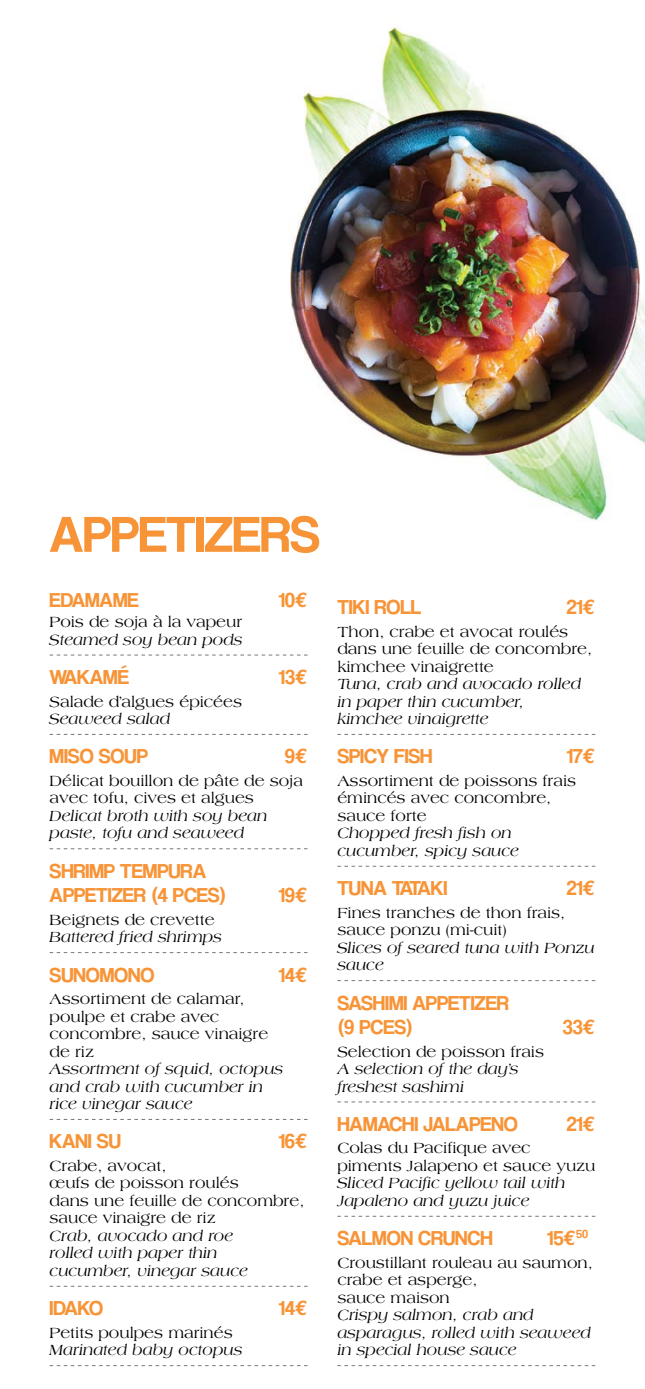
<style>
.page{position:relative;width:645px;height:1389px;background:#fff}
.page>*{position:absolute;margin:0;border:0;box-sizing:border-box;transform-origin:0 0}
.t1{font:52.5px "Coolvetica Rg";color:#f79437}
.t2{font:21px/24.5px "Coolvetica Rg";color:#f79437}
.t3{font:15.75px/17.5px "Americana";color:#000}
.t4{font:italic 15.75px/17.5px "Americana";color:#000}
.s1{font-family:"Euro Mono";font-weight:700}
</style>
<div class="page">
<img style="left:290px;top:27px;width:355px;height:494px">
<svg style="left:50px;top:655px;width:258px;height:1px"></svg>
<svg style="left:50px;top:734px;width:258px;height:1px"></svg>
<svg style="left:50px;top:848px;width:258px;height:1px"></svg>
<svg style="left:50px;top:952px;width:258px;height:1px"></svg>
<svg style="left:50px;top:1119px;width:258px;height:1px"></svg>
<svg style="left:50px;top:1286px;width:258px;height:1px"></svg>
<svg style="left:50px;top:1365px;width:258px;height:1px"></svg>
<svg style="left:337px;top:734px;width:258px;height:1px"></svg>
<svg style="left:337px;top:866px;width:258px;height:1px"></svg>
<svg style="left:337px;top:980px;width:258px;height:1px"></svg>
<svg style="left:337px;top:1101px;width:258px;height:1px"></svg>
<svg style="left:337px;top:1216px;width:258px;height:1px"></svg>
<svg style="left:337px;top:1365px;width:258px;height:1px"></svg>
<h1 class="t1" style="left:50px;top:503px;width:271px">APPETIZERS</h1>
<h2 class="t2" style="left:50px;top:588px;width:90px">EDAMAME</h2>
<h2 class="t2" style="left:279px;top:588px;width:30px">10<span class="s1">E</span></h2>
<p class="t3" style="left:50px;top:613px;width:194px">Pois de soja à la vapeur</p>
<p class="t4" style="left:50px;top:631px;width:195px">Steamed soy bean pods</p>
<h2 class="t2" style="left:50px;top:665px;width:81px">WAKAMÉ</h2>
<h2 class="t2" style="left:279px;top:665px;width:30px">13<span class="s1">E</span></h2>
<p class="t3" style="left:50px;top:693px;width:194px">Salade d’algues épicées</p>
<p class="t4" style="left:50px;top:710px;width:122px">Seaweed salad</p>
<h2 class="t2" style="left:50px;top:744px;width:100px">MISO SOUP</h2>
<h2 class="t2" style="left:285px;top:744px;width:24px">9<span class="s1">E</span></h2>
<p class="t3" style="left:50px;top:772px;width:255px">Délicat bouillon de pâte de soja avec tofu, cives et algues</p>
<p class="t4" style="left:50px;top:807px;width:219px">Delicat broth with soy bean paste, tofu and seaweed</p>
<h2 class="t2" style="left:50px;top:858px;width:178px">SHRIMP TEMPURA<br>APPETIZER (4 PCES)</h2>
<h2 class="t2" style="left:279px;top:883px;width:30px">19<span class="s1">E</span></h2>
<p class="t3" style="left:50px;top:911px;width:167px">Beignets de crevette</p>
<p class="t4" style="left:50px;top:928px;width:174px">Battered fried shrimps</p>
<h2 class="t2" style="left:50px;top:962px;width:106px">SUNOMONO</h2>
<h2 class="t2" style="left:279px;top:962px;width:30px">14<span class="s1">E</span></h2>
<p class="t3" style="left:50px;top:990px;width:220px">Assortiment de calamar, poulpe et crabe avec concombre, sauce vinaigre de riz</p>
<p class="t4" style="left:50px;top:1060px;width:235px">Assortment of squid, octopus and crab with cucumber in rice vinegar sauce</p>
<h2 class="t2" style="left:50px;top:1129px;width:73px">KANI SU</h2>
<h2 class="t2" style="left:279px;top:1129px;width:30px">16<span class="s1">E</span></h2>
<p class="t3" style="left:50px;top:1157px;width:256px">Crabe, avocat,<br>œufs de poisson roulés<br>dans une feuille de concombre, sauce vinaigre de riz</p>
<p class="t4" style="left:50px;top:1227px;width:200px">Crab, avocado and roe rolled with paper thin cucumber, vinegar sauce</p>
<h2 class="t2" style="left:50px;top:1296px;width:55px">IDAKO</h2>
<h2 class="t2" style="left:279px;top:1296px;width:30px">14<span class="s1">E</span></h2>
<p class="t3" style="left:50px;top:1324px;width:185px">Petits poulpes marinés</p>
<p class="t4" style="left:50px;top:1341px;width:194px">Marinated baby octopus</p>
<h2 class="t2" style="left:337px;top:595px;width:85px">TIKI ROLL</h2>
<h2 class="t2" style="left:567px;top:595px;width:30px">21<span class="s1">E</span></h2>
<p class="t3" style="left:337px;top:623px;width:256px">Thon, crabe et avocat roulés dans une feuille de concombre, kimchee vinaigrette</p>
<p class="t4" style="left:337px;top:675px;width:245px">Tuna, crab and avocado rolled in paper thin cucumber, kimchee vinaigrette</p>
<h2 class="t2" style="left:337px;top:744px;width:97px">SPICY FISH</h2>
<h2 class="t2" style="left:567px;top:744px;width:30px">17<span class="s1">E</span></h2>
<p class="t3" style="left:337px;top:772px;width:240px">Assortiment de poissons frais émincés avec concombre, sauce forte</p>
<p class="t4" style="left:337px;top:824px;width:183px">Chopped fresh fish on cucumber, spicy sauce</p>
<h2 class="t2" style="left:337px;top:876px;width:111px">TUNA TATAKI</h2>
<h2 class="t2" style="left:567px;top:876px;width:30px">21<span class="s1">E</span></h2>
<p class="t3" style="left:337px;top:904px;width:229px">Fines tranches de thon frais, sauce ponzu (mi-cuit)</p>
<p class="t4" style="left:337px;top:939px;width:259px">Slices of seared tuna with Ponzu sauce</p>
<h2 class="t2" style="left:337px;top:990px;width:173px">SASHIMI APPETIZER (9 PCES)</h2>
<h2 class="t2" style="left:563px;top:1015px;width:34px">33<span class="s1">E</span></h2>
<p class="t3" style="left:337px;top:1043px;width:208px">Selection de poisson frais</p>
<p class="t4" style="left:337px;top:1060px;width:183px">A selection of the day’s freshest sashimi</p>
<h2 class="t2" style="left:337px;top:1111px;width:182px">HAMACHI JALAPENO</h2>
<h2 class="t2" style="left:567px;top:1111px;width:30px">21<span class="s1">E</span></h2>
<p class="t3" style="left:337px;top:1139px;width:259px">Colas du Pacifique avec piments Jalapeno et sauce yuzu</p>
<p class="t4" style="left:337px;top:1174px;width:230px">Sliced Pacific yellow tail with<br>Japaleno and yuzu juice</p>
<h2 class="t2" style="left:337px;top:1226px;width:157px">SALMON CRUNCH</h2>
<h2 class="t2" style="left:547px;top:1226px;width:42px">15<span class="s1">E</span><sup>50</sup></h2>
<p class="t3" style="left:337px;top:1254px;width:257px">Croustillant rouleau au saumon, crabe et asperge,<br>sauce maison</p>
<p class="t4" style="left:337px;top:1306px;width:255px">Crispy salmon, crab and asparagus, rolled with seaweed in special house sauce</p>
</div>
